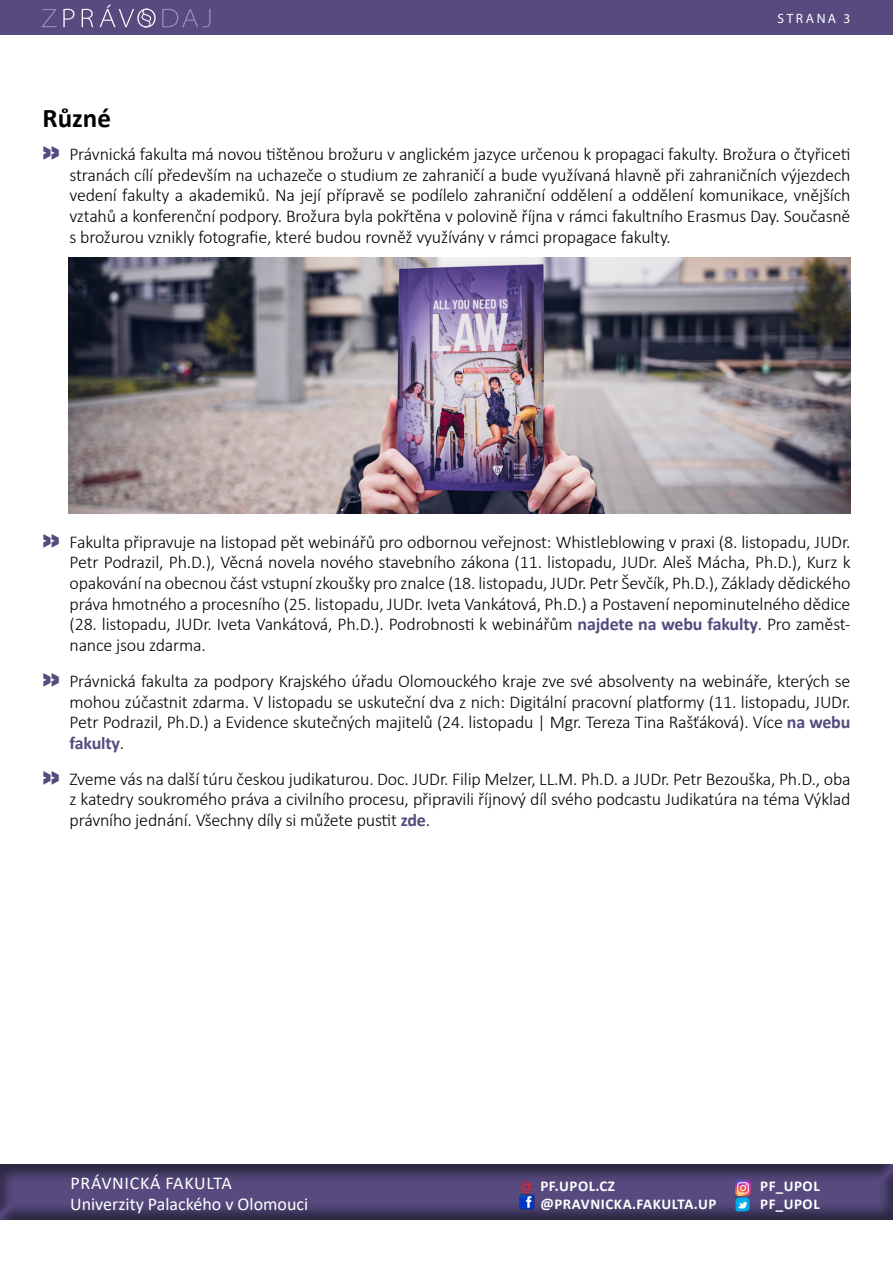
<style>
.page{position:relative;width:893px;height:1263px;background:#fff}
.page>*{position:absolute;margin:0;border:0;box-sizing:border-box;transform-origin:0 0}
.t1{font:700 27px "Calibri";color:#000}
.t2{font:300 18px/20.7px "Calibri";letter-spacing:-.01em;color:#000;text-align:justify}
.t3{font:18px/20.7px "Calibri";color:#fff}
.t4{font:700 15px/17.2px "Calibri";letter-spacing:.04em;color:#fff}
.t5{font:13.5px "Myriad Pro";letter-spacing:.19em;color:#fff}
.s1{font-family:"Acronym";font-weight:900;font-size:27px;color:#564a7e}
.s2{font-weight:700;color:#564a7e}
</style>
<div class="page">
<div style="left:0;top:0;width:893px;height:35px;background:#564a7e"></div>
<svg style="left:162px;top:9px;width:49px;height:18px"></svg>
<svg style="left:42px;top:9px;width:14px;height:18px"></svg>
<svg style="left:63px;top:5px;width:93px;height:22px"></svg>
<div style="left:0;top:1154px;width:893px;height:67px;background:#000;opacity:.5"></div>
<img style="left:519px;top:1194px;width:15px;height:15px">
<img style="left:736px;top:1180px;width:15px;height:15px">
<svg style="left:520px;top:1180px;width:12px;height:13px"></svg>
<img style="left:734px;top:1196px;width:17px;height:16px">
<div style="left:0;top:1220px;width:893px;height:43px;background:#fff"></div>
<img style="left:68px;top:257px;width:783px;height:257px">
<p class="t5" style="left:777px;top:10px;width:75px">STRANA 3</p>
<h1 class="t1" style="left:43px;top:98px;width:70px">Různé</h1>
<p class="t2" style="left:70px;top:144px;width:783px;text-indent:-27px"><span class="s1">»</span> Právnická fakulta má novou tištěnou brožuru v anglickém jazyce určenou k propagaci fakulty. Brožura o čtyřiceti stranách cílí především na uchazeče o studium ze zahraničí a bude využívaná hlavně při zahraničních výjezdech vedení fakulty a akademiků. Na její přípravě se podílelo zahraniční oddělení a oddělení komunikace, vnějších vztahů a konferenční podpory. Brožura byla pokřtěna v polovině října v rámci fakultního Erasmus Day. Současně s brožurou vznikly fotografie, které budou rovněž využívány v rámci propagace fakulty.</p>
<p class="t2" style="left:70px;top:531px;width:783px;text-indent:-27px"><span class="s1">»</span> Fakulta připravuje na listopad pět webinářů pro odbornou veřejnost: Whistleblowing v praxi (8. listopadu, JUDr.<br>Petr Podrazil, Ph.D.), Věcná novela nového stavebního zákona (11. listopadu, JUDr. Aleš Mácha, Ph.D.), Kurz k opakování na obecnou část vstupní zkoušky pro znalce (18. listopadu, JUDr. Petr Ševčík, Ph.D.), Základy dědického práva hmotného a procesního (25. listopadu, JUDr. Iveta Vankátová, Ph.D.) a Postavení nepominutelného dědice (28. listopadu, JUDr. Iveta Vankátová, Ph.D.). Podrobnosti k webinářům <span class="s2">najdete na webu fakulty</span>. Pro zaměst&shy;nance jsou zdarma.</p>
<p class="t2" style="left:70px;top:670px;width:782px;text-indent:-27px"><span class="s1">»</span> Právnická fakulta za podpory Krajského úřadu Olomouckého kraje zve své absolventy na webináře, kterých se mohou zúčastnit zdarma. V listopadu se uskuteční dva z nich: Digitální pracovní platformy (11. listopadu, JUDr.<br>Petr Podrazil, Ph.D.) a Evidence skutečných majitelů (24. listopadu | Mgr. Tereza Tina Rašťáková). Více <span class="s2">na webu fakulty</span>.</p>
<p class="t2" style="left:70px;top:768px;width:783px;text-indent:-27px"><span class="s1">»</span> Zveme vás na další túru českou judikaturou. Doc. JUDr. Filip Melzer, LL.M. Ph.D. a JUDr. Petr Bezouška, Ph.D., oba z katedry soukromého práva a civilního procesu, připravili říjnový díl svého podcastu Judikatúra na téma Výklad právního jednání. Všechny díly si můžete pustit <span class="s2">zde</span>.</p>
<p class="t3" style="left:70px;top:1172px;width:240px">PRÁVNICKÁ FAKULTA<br>Univerzity Palackého v Olomouci</p>
<p class="t4" style="left:540px;top:1177px;width:178px">PF.UPOL.CZ @PRAVNICKA.FAKULTA.UP</p>
<p class="t4" style="left:760px;top:1177px;width:61px">PF_UPOL<br>PF_UPOL</p>
</div>
